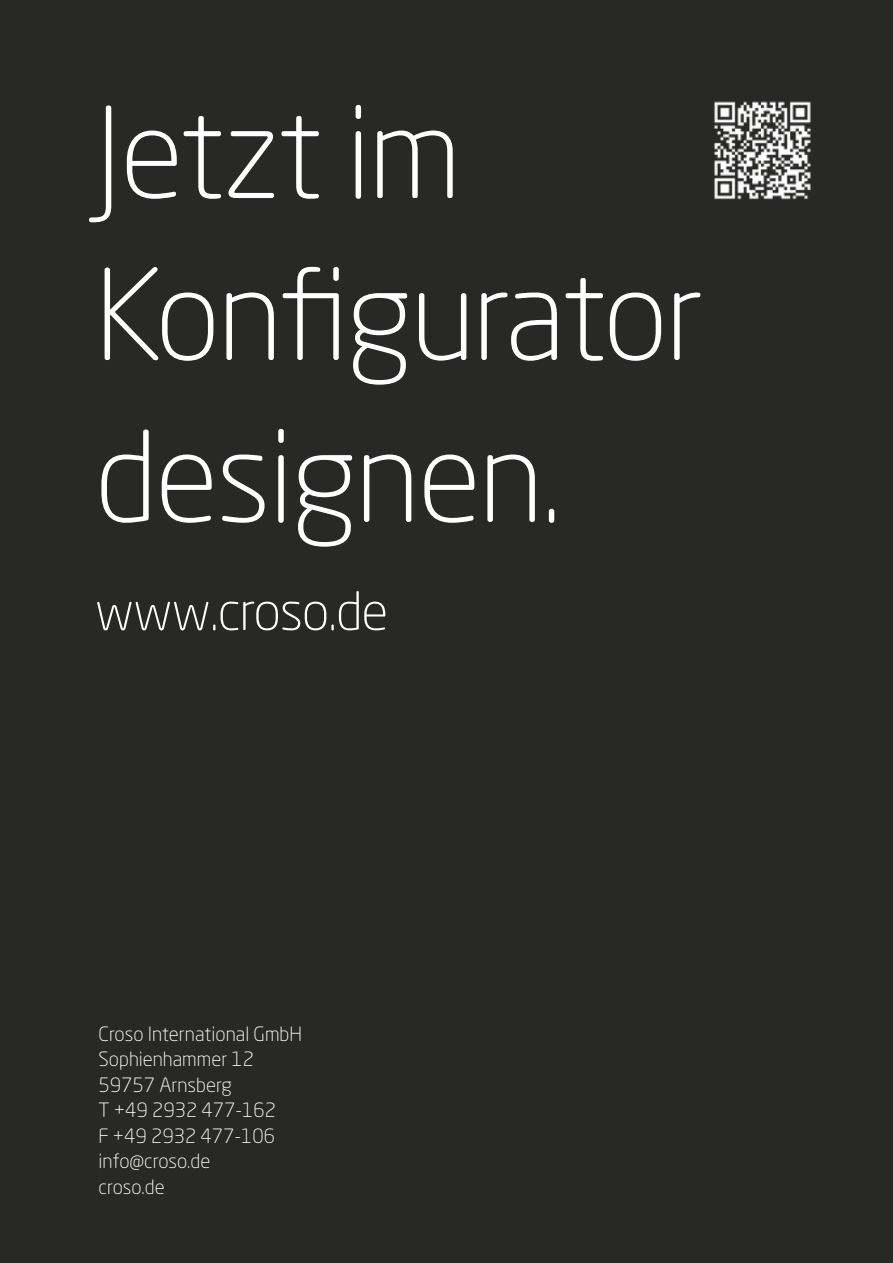
<style>
.page{position:relative;width:893px;height:1263px;background:#282827}
.page>*{position:absolute;margin:0;border:0;box-sizing:border-box;transform-origin:0 0}
.t1{font:300 124.5px/162px "Neo Sans Std";letter-spacing:-.02em;color:#fff}
.t2{font:300 52.5px "Neo Sans Std";letter-spacing:-.02em;color:#fff}
.t3{font:300 19.5px/25.5px "Neo Sans Std";color:#fff}
</style>
<div class="page">
<img style="left:714px;top:101px;width:97px;height:99px">
<h1 class="t1" style="left:95px;top:71px;width:611px">Jetzt im<br>Konfigurator designen.</h1>
<h2 class="t2" style="left:95px;top:580px;width:295px">www.croso.de</h2>
<p class="t3" style="left:99px;top:1020px;width:205px">Croso International GmbH<br>Sophienhammer 12<br>59757 Arnsberg<br>T +49 2932 477-162<br>F +49 2932 477-106 info@croso.de<br>croso.de</p>
</div>
